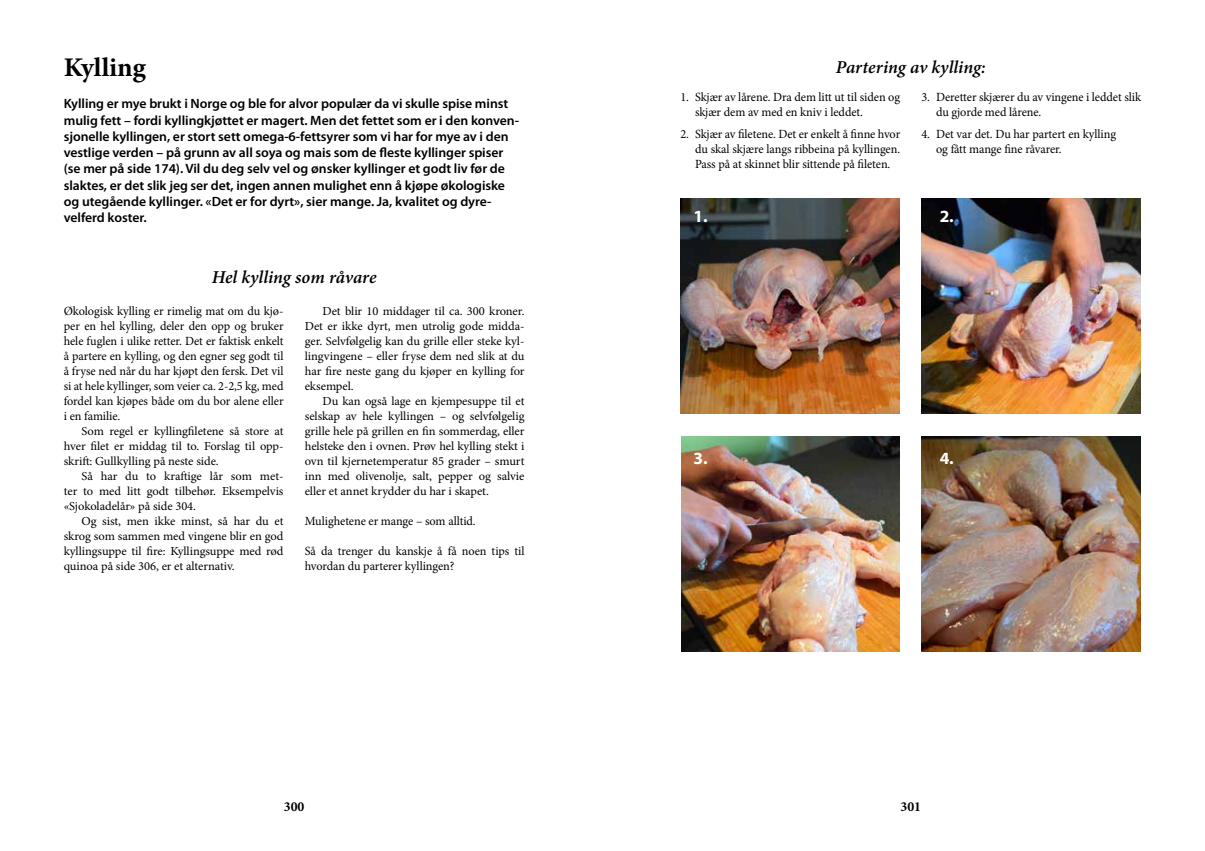
<style>
.page{position:relative;width:1205px;height:851px;background:#fff}
.page>*{position:absolute;margin:0;border:0;box-sizing:border-box;transform-origin:0 0}
.t1{font:700 27px "Minion Pro";letter-spacing:-.005em;color:#000}
.t2{font:italic 600 18.12px "Minion Pro";letter-spacing:-.005em;color:#000}
.t3{font:700 17.12px "Myriad Pro";color:#fff}
.t4{font:700 13.75px "Minion Pro";color:#000}
.t5{font:600 13.5px/16.2px "Myriad Pro";letter-spacing:-.005em;color:#000}
.t6{font:12.5px/15px "Minion Pro";letter-spacing:-.005em;color:#000}
.t7{font:12.25px/15px "Minion Pro";letter-spacing:-.005em;color:#000;text-align:justify}
</style>
<div class="page">
<img style="left:680px;top:199px;width:219px;height:214px">
<img style="left:681px;top:437px;width:218px;height:214px">
<img style="left:922px;top:199px;width:219px;height:214px">
<img style="left:922px;top:437px;width:219px;height:214px">
<h1 class="t1" style="left:64px;top:48px;width:84px">Kylling</h1>
<p class="t5" style="left:64px;top:95px;width:457px">Kylling er mye brukt i Norge og ble for alvor populær da vi skulle spise minst mulig fett – fordi kyllingkjøttet er magert. Men det fettet som er i den konven&shy;sjonelle kyllingen, er stort sett omega-6-fettsyrer som vi har for mye av i den vestlige verden – på grunn av all soya og mais som de fleste kyllinger spiser (se mer på side 174). Vil du deg selv vel og ønsker kyllinger et godt liv før de slaktes, er det slik jeg ser det, ingen annen mulighet enn å kjøpe økologiske og utegående kyllinger. «Det er for dyrt», sier mange. Ja, kvalitet og dyre&shy;velferd koster.</p>
<p class="t6" style="left:695px;top:90px;width:207px;text-indent:-15px">1. Skjær av lårene. Dra dem litt ut til siden og skjær dem av med en kniv i leddet.</p>
<h2 class="t2" style="left:836px;top:54px;width:151px">Partering av kylling:</h2>
<p class="t6" style="left:936px;top:90px;width:207px;text-indent:-15px">3. Deretter skjærer du av vingene i leddet slik du gjorde med lårene.</p>
<p class="t6" style="left:936px;top:127px;width:181px;text-indent:-15px">4. Det var det. Du har partert en kylling og fått mange fine råvarer.</p>
<p class="t6" style="left:695px;top:127px;width:207px;text-align:justify;text-indent:-15px">2. Skjær av filetene. Det er enkelt å finne hvor du skal skjære langs ribbeina på kyllingen.<br>Pass på at skinnet blir sittende på fileten.</p>
<h3 class="t3" style="left:693px;top:205px;width:16px">1.</h3>
<h3 class="t3" style="left:939px;top:205px;width:16px">2.</h3>
<h2 class="t2" style="left:212px;top:264px;width:166px">Hel kylling som råvare</h2>
<p class="t6" style="left:64px;top:304px;width:221px;text-align:justify">Økologisk kylling er rimelig mat om du kjø&shy;per en hel kylling, deler den opp og bruker hele fuglen i ulike retter. Det er faktisk enkelt å partere en kylling, og den egner seg godt til å fryse ned når du har kjøpt den fersk. Det vil si at hele kyllinger, som veier ca. 2-2,5 kg, med fordel kan kjøpes både om du bor alene eller i en familie.</p>
<p class="t7" style="left:64px;top:424px;width:221px;text-indent:18px">Som regel er kyllingfiletene så store at hver filet er middag til to. Forslag til opp&shy;skrift: Gullkylling på neste side.</p>
<p class="t7" style="left:64px;top:469px;width:221px;text-indent:18px">Så har du to kraftige lår som met&shy;ter to med litt godt tilbehør. Eksempelvis «Sjokoladelår» på side 304.</p>
<p class="t7" style="left:64px;top:514px;width:221px;text-indent:18px">Og sist, men ikke minst, så har du et skrog som sammen med vingene blir en god kyllingsuppe til fire: Kyllingsuppe med rød quinoa på side 306, er et alternativ.</p>
<p class="t7" style="left:305px;top:304px;width:221px;text-indent:18px">Det blir 10 middager til ca. 300 kroner.<br>Det er ikke dyrt, men utrolig gode midda&shy;ger. Selvfølgelig kan du grille eller steke kyl&shy;lingvingene – eller fryse dem ned slik at du har fire neste gang du kjøper en kylling for eksempel.</p>
<p class="t7" style="left:305px;top:394px;width:221px;text-indent:18px">Du kan også lage en kjempesuppe til et selskap av hele kyllingen – og selvfølgelig grille hele på grillen en fin sommerdag, eller helsteke den i ovnen. Prøv hel kylling stekt i ovn til kjernetemperatur 85 grader – smurt inn med olivenolje, salt, pepper og salvie eller et annet krydder du har i skapet.</p>
<p class="t6" style="left:305px;top:514px;width:172px">Mulighetene er mange – som alltid.</p>
<p class="t6" style="left:305px;top:544px;width:221px">Så da trenger du kanskje å få noen tips til hvordan du parterer kyllingen?</p>
<h3 class="t3" style="left:693px;top:447px;width:16px">3.</h3>
<h3 class="t3" style="left:939px;top:447px;width:16px">4.</h3>
<p class="t4" style="left:284px;top:797px;width:22px">300</p>
<p class="t4" style="left:900px;top:797px;width:22px">301</p>
</div>
